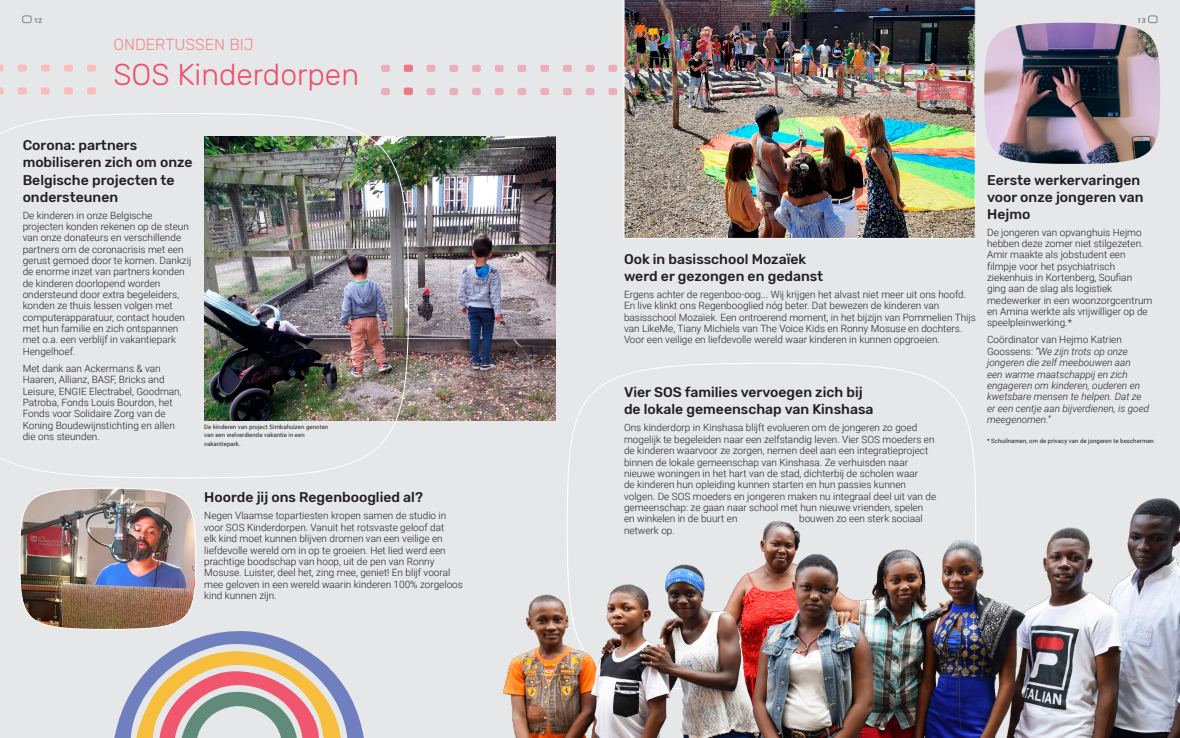
<style>
.page{position:relative;width:1180px;height:738px;background:#fff}
.page>*{position:absolute;margin:0;border:0;box-sizing:border-box;transform-origin:0 0}
.t1{font:300 30px "Rubik";color:#ef4d69}
.t2{font:300 16px "Rubik";color:#f3868c}
.Tekst{font:500 14px/17px "Rubik";color:#231f20}
.Tekst_nieuws{font:300 10px/11.3px "Roboto";color:#231f20}
.Tekst_nieuws-2{font:italic 300 10px/11.3px "Roboto";color:#231f20}
.t3{font:700 7px "Roboto";color:#8e9093}
.fotobijschrift{font:6px/8.5px "Roboto";letter-spacing:.01em;color:#231f20}
.s1{font-style:normal}
</style>
<div class="page">
<div style="left:0;top:0;width:1179px;height:737px;background:#e6e7e9"></div>
<img style="left:409px;top:136px;width:147px;height:284px">
<img style="left:623px;top:0;width:352px;height:239px">
<img style="left:0;top:113px;width:409px;height:365px">
<img style="left:502px;top:431px;width:677px;height:306px">
<img style="left:0;top:64px;width:96px;height:31px">
<img style="left:381px;top:58px;width:587px;height:47px">
<img style="left:399px;top:58px;width:22px;height:45px">
<img style="left:19px;top:488px;width:345px;height:249px">
<img style="left:984px;top:23px;width:175px;height:141px">
<svg style="left:22px;top:15px;width:10px;height:8px"></svg>
<svg style="left:1148px;top:15px;width:9px;height:8px"></svg>
<p class="t3" style="left:34px;top:15px;width:10px">12</p>
<p class="t3" style="left:1137px;top:15px;width:10px">13</p>
<p class="t2" style="left:113px;top:35px;width:142px">ONDERTUSSEN BIJ</p>
<p class="t1" style="left:113px;top:58px;width:247px">SOS Kinderdorpen</p>
<p class="Tekst" style="left:23px;top:137px;width:171px">Corona: partners mobiliseren zich om onze<br>Belgische projecten te ondersteunen</p>
<p class="Tekst_nieuws" style="left:23px;top:209px;width:170px">De kinderen in onze Belgische projecten konden rekenen op de steun van onze donateurs en verschillende partners om de coronacrisis met een gerust gemoed door te komen. Dankzij de enorme inzet van partners konden de kinderen doorlopend worden ondersteund door extra begeleiders, konden ze thuis lessen volgen met computerapparatuur, contact houden met hun familie en zich ontspannen met o.a. een verblijf in vakantiepark Hengelhoef.</p>
<p class="Tekst_nieuws" style="left:23px;top:362px;width:160px">Met dank aan Ackermans &amp; van<br>Haaren, Allianz, BASF, Bricks and<br>Leisure, ENGIE Electrabel, Goodman,<br>Patroba, Fonds Louis Bourdon, het<br>Fonds voor Solidaire Zorg van de<br>Koning Boudewijnstichting en allen die ons steunden.</p>
<p class="fotobijschrift" style="left:204px;top:421px;width:125px">De kinderen van project Simbahuizen genoten van een welverdiende vakantie in een vakantiepark.</p>
<p class="Tekst" style="left:204px;top:489px;width:220px">Hoorde jij ons Regenbooglied al?</p>
<p class="Tekst_nieuws" style="left:204px;top:509px;width:260px">Negen Vlaamse topartiesten kropen samen de studio in voor SOS Kinderdorpen. Vanuit het rotsvaste geloof dat<br>elk kind moet kunnen blijven dromen van een veilige en liefdevolle wereld om in op te groeien. Het lied werd een prachtige boodschap van hoop, uit de pen van Ronny Mosuse. Luister, deel het, zing mee, geniet! En blijf vooral mee geloven in een wereld waarin kinderen 100% zorgeloos kind kunnen zijn.</p>
<p class="Tekst" style="left:624px;top:251px;width:201px">Ook in basisschool Mozaïek werd er gezongen en gedanst</p>
<p class="Tekst_nieuws" style="left:624px;top:288px;width:353px">Ergens achter de regenboo-oog... Wij krijgen het alvast niet meer uit ons hoofd.<br>En live klinkt ons Regenbooglied nóg beter. Dat bewezen de kinderen van basisschool Mozaïek. Een ontroerend moment, in het bijzijn van Pommelien Thijs van LikeMe, Tiany Michiels van The Voice Kids en Ronny Mosuse en dochters.<br>Voor een veilige en liefdevolle wereld waar kinderen in kunnen opgroeien.</p>
<p class="Tekst" style="left:624px;top:384px;width:251px">Vier SOS families vervoegen zich bij de lokale gemeenschap van Kinshasa</p>
<p class="Tekst_nieuws" style="left:624px;top:421px;width:313px">Ons kinderdorp in Kinshasa blijft evolueren om de jongeren zo goed mogelijk te begeleiden naar een zelfstandig leven. Vier SOS moeders en de kinderen waarvoor ze zorgen, nemen deel aan een integratieproject binnen de lokale gemeenschap van Kinshasa. Ze verhuisden naar nieuwe woningen in het hart van de stad, dichterbij de scholen waar<br>de kinderen hun opleiding kunnen starten en hun passies kunnen volgen. De SOS moeders en jongeren maken nu integraal deel uit van de gemeenschap: ze gaan naar school met hun nieuwe vrienden, spelen en winkelen in de buurt en</p>
<p class="Tekst_nieuws" style="left:799px;top:512px;width:125px">bouwen zo een sterk sociaal</p>
<p class="Tekst_nieuws" style="left:624px;top:523px;width:52px">netwerk op.</p>
<p class="Tekst" style="left:986px;top:171px;width:158px">Eerste werkervaringen voor onze jongeren van<br>Hejmo</p>
<p class="Tekst_nieuws" style="left:986px;top:226px;width:167px">De jongeren van opvanghuis Hejmo hebben deze zomer niet stilgezeten.<br>Amir maakte als jobstudent een filmpje voor het psychiatrisch ziekenhuis in Kortenberg, Soufian ging aan de slag als logistiek medewerker in een woonzorgcentrum en Amina werkte als vrijwilliger op de speelpleinwerking.*</p>
<p class="Tekst_nieuws-2" style="left:986px;top:333px;width:163px"><span class="s1">Coördinator van Hejmo Katrien<br>Goossens:</span> “We zijn trots op onze jongeren die zelf meebouwen aan<br>een warme maatschappij en zich engageren om kinderen, ouderen en kwetsbare mensen te helpen. Dat ze er een centje aan bijverdienen, is goed meegenomen.“</p>
<p class="fotobijschrift" style="left:986px;top:436px;width:168px">* Schuilnamen, om de privacy van de jongeren te beschermen</p>
</div>
